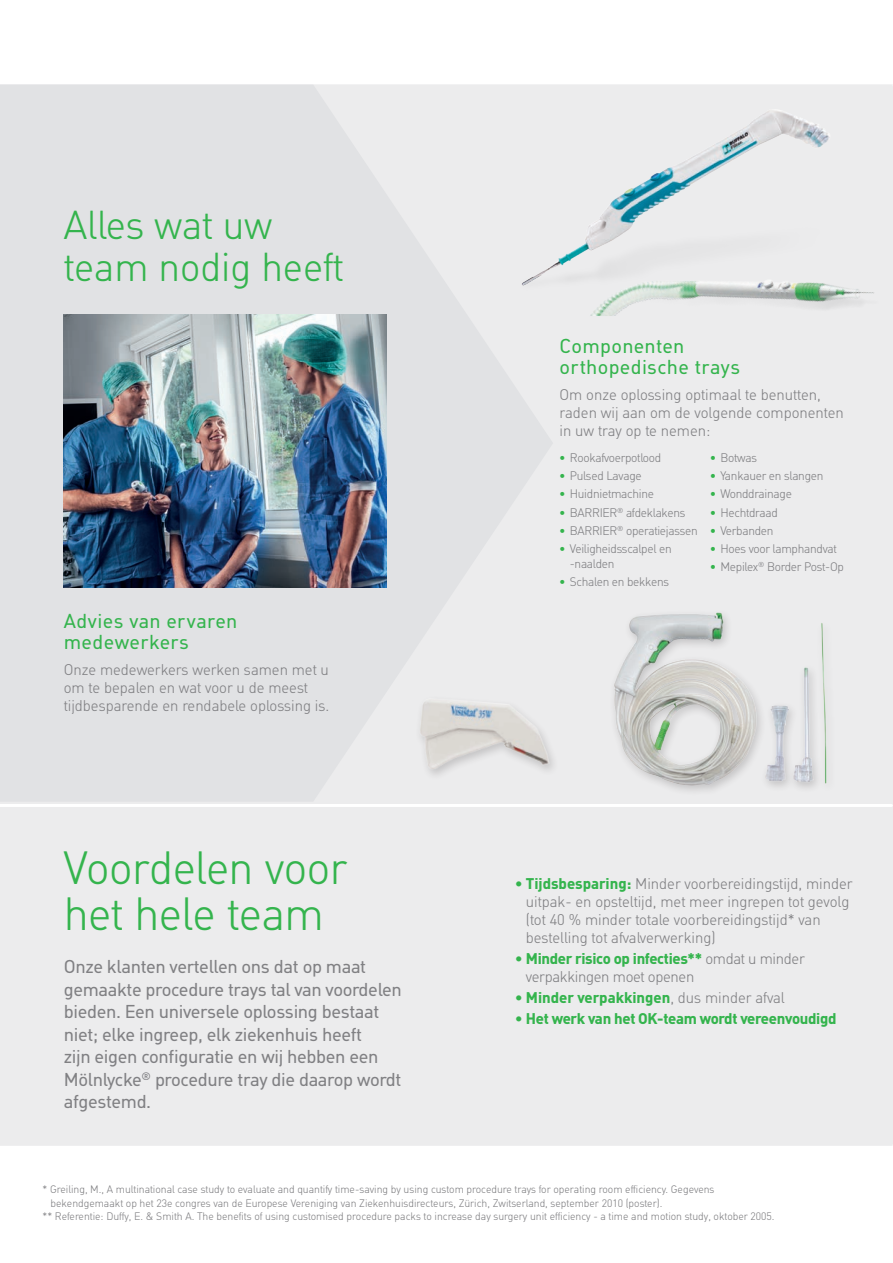
<style>
.page{position:relative;width:893px;height:1263px;background:#fff}
.page>*{position:absolute;margin:0;border:0;box-sizing:border-box;transform-origin:0 0}
.t1{font:300 45px/46.5px "MHC Din";letter-spacing:-.01em;color:#34b44d}
.t2{font:300 39px/42px "MHC Din";color:#34b44d}
.t3{font:19.5px/21px "MHC Din";letter-spacing:.015em;color:#34b44d}
.t4{font:18px/22.5px "MHC Din";letter-spacing:-.02em;color:#808083}
.t5{font:300 15px/18px "MHC Din";color:#808083}
.t6{font:300 15px/18px "MHC Din";letter-spacing:-.02em;color:#808083}
.t7{font:700 15px "MHC Din";letter-spacing:-.02em;color:#34b44d}
.t8{font:700 15px "MHC Din";color:#34b44d}
.t9{font:300 12px/15px "MHC Din";letter-spacing:-.02em;color:#808083}
.t10{font:300 10.5px/13.5px "MHC Din";color:#808083}
.s1{color:#34b44d}
.s2{font-weight:700;color:#34b44d}
.s3{font-weight:300;color:#808083}
</style>
<div class="page">
<div style="left:0;top:85px;width:893px;height:1060px;background:#ececed"></div>
<svg style="left:0;top:85px;width:553px;height:717px;background:#e2e3e5"></svg>
<hr style="left:0;top:804px;width:891px;height:3px;background:#fff">
<img style="left:412px;top:683px;width:148px;height:107px">
<div style="left:609px;top:608px;width:228px;height:188px;background:#ececed"></div>
<img style="left:606px;top:610px;width:236px;height:180px">
<img style="left:64px;top:315px;width:323px;height:272px">
<img style="left:507px;top:101px;width:336px;height:197px">
<img style="left:556px;top:179px;width:337px;height:137px">
<p class="t2" style="left:64px;top:205px;width:281px">Alles wat uw team nodig heeft</p>
<p class="t3" style="left:64px;top:610px;width:175px">Advies van ervaren medewerkers</p>
<p class="t5" style="left:64px;top:661px;width:267px">Onze medewerkers werken samen met u om te bepalen en wat voor u de meest tijdbesparende en rendabele oplossing is.</p>
<p class="t1" style="left:64px;top:845px;width:285px">Voordelen voor het hele team</p>
<p class="t4" style="left:64px;top:955px;width:340px">Onze klanten vertellen ons dat op maat gemaakte procedure trays tal van voordelen bieden. Een universele oplossing bestaat niet; elke ingreep, elk ziekenhuis heeft<br>zijn eigen confguratie en wij hebben een Mölnlycke<sup>®</sup> procedure tray die daarop wordt afgestemd.</p>
<p class="t3" style="left:560px;top:335px;width:182px">Componenten orthopedische trays</p>
<p class="t5" style="left:560px;top:386px;width:286px">Om onze oplossing optimaal te benutten, raden wij aan om de volgende componenten in uw tray op te nemen:</p>
<p class="t9" style="left:559px;top:450px;width:104px"><span class="s1">•</span> Rookafvoerpotlood</p>
<p class="t9" style="left:559px;top:469px;width:84px"><span class="s1">•</span> Pulsed Lavage</p>
<p class="t9" style="left:559px;top:487px;width:97px"><span class="s1">•</span> Huidnietmachine</p>
<p class="t9" style="left:559px;top:505px;width:128px"><span class="s1">•</span> BARRIER<sup>®</sup> afdeklakens</p>
<p class="t9" style="left:559px;top:523px;width:140px"><span class="s1">•</span> BARRIER<sup>®</sup> operatiejassen</p>
<p class="t9" style="left:570px;top:541px;width:103px;text-indent:-11px"><span class="s1">•</span> Veiligheidsscalpel en -naalden</p>
<p class="t9" style="left:559px;top:575px;width:111px"><span class="s1">•</span> Schalen en bekkens</p>
<p class="t9" style="left:710px;top:450px;width:49px"><span class="s1">•</span> Botwas</p>
<p class="t9" style="left:710px;top:469px;width:115px"><span class="s1">•</span> Yankauer en slangen</p>
<p class="t9" style="left:710px;top:487px;width:84px"><span class="s1">•</span> Wonddrainage</p>
<p class="t9" style="left:710px;top:505px;width:70px"><span class="s1">•</span> Hechtdraad</p>
<p class="t9" style="left:710px;top:523px;width:65px"><span class="s1">•</span> Verbanden</p>
<p class="t9" style="left:710px;top:541px;width:128px"><span class="s1">•</span> Hoes voor lamphandvat</p>
<p class="t9" style="left:710px;top:559px;width:136px"><span class="s1">•</span> Mepilex<sup>®</sup> Border Post-Op</p>
<p class="t5" style="left:526px;top:875px;width:328px;text-indent:-11px"><span class="s2">• Tijdsbesparing:</span> Minder voorbereidingstijd, minder uitpak- en opsteltijd, met meer ingrepen tot gevolg (tot 40 % minder totale voorbereidingstijd* van bestelling tot afvalverwerking)</p>
<p class="t6" style="left:526px;top:950px;width:280px;text-indent:-11px"><span class="s2">• Minder risico op infecties**</span> omdat u minder verpakkingen moet openen</p>
<p class="t8" style="left:515px;top:988px;width:271px">• Minder verpakkingen<span class="s3">, dus minder afval</span></p>
<p class="t7" style="left:515px;top:1010px;width:323px">• Het werk van het OK-team wordt vereenvoudigd</p>
<p class="t10" style="left:43px;top:1183px;width:673px">* Greiling, M., A multinational case study to evaluate and quantify time-saving by using custom procedure trays for operating room effciency. Gegevens</p>
<p class="t10" style="left:43px;top:1197px;width:734px;text-indent:8px">bekendgemaakt op het 23e congres van de Europese Vereniging van Ziekenhuisdirecteurs, Zürich, Zwitserland, september 2010 (poster).<br>** Referentie: Duffy, E. &amp; Smith A. The benefts of using customised procedure packs to increase day surgery unit effciency - a time and motion study, oktober 2005.</p>
</div>
